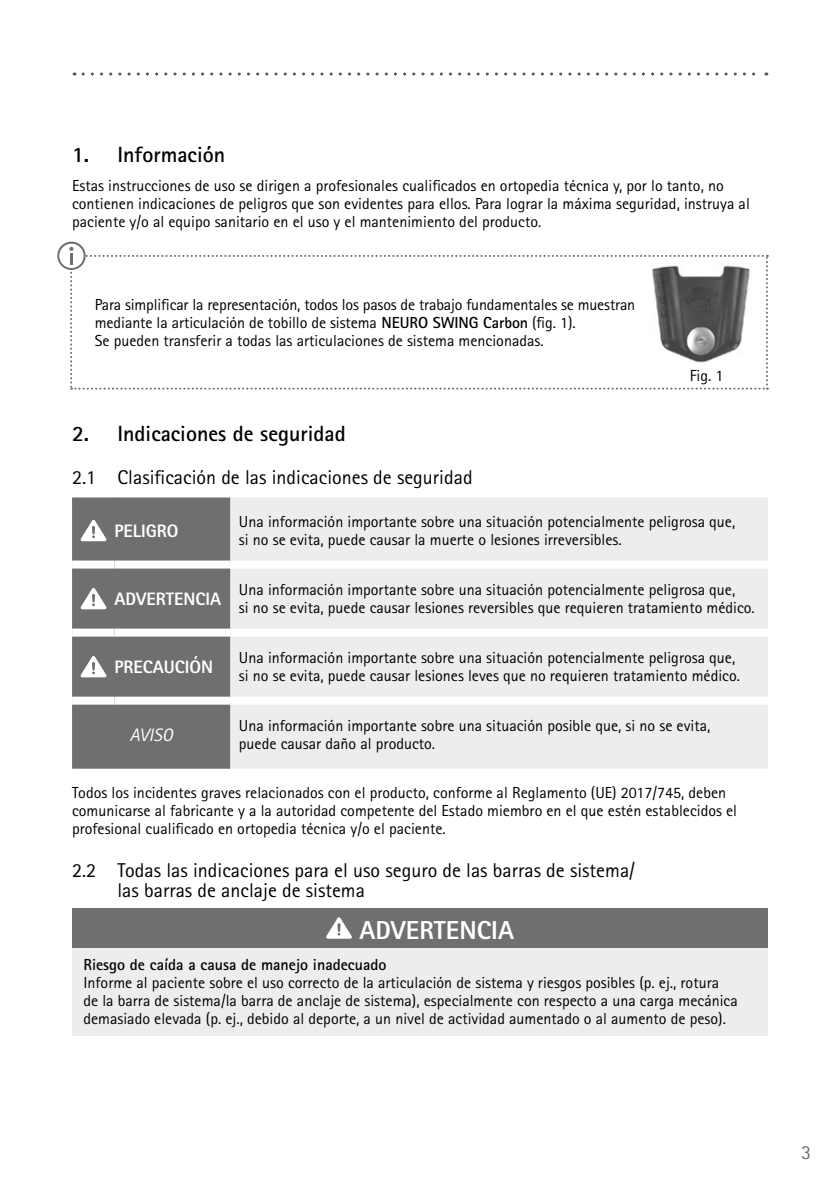
<style>
.page{position:relative;width:840px;height:1191px;background:#fff}
.page>*{position:absolute;margin:0;border:0;box-sizing:border-box;transform-origin:0 0}
.t1{font:800 26px "Rotis Sans Serif Pro";color:#fff}
.t2{font:700 22px "Rotis Sans Serif Pro";color:#000}
.t3{font:20px/20px "Rotis Sans Serif Pro";color:#000}
.t4{font:20px "Rotis Sans Serif Pro";color:#706f6f}
.t5{font:800 18px "Rotis Sans Serif Pro";color:#fff}
.t6{font:italic 18px "Rotis Sans Serif Pro";color:#fff}
.t7{font:16px/18px "Rotis Sans Serif Pro";color:#000}
.t8{font:700 16px "Rotis Sans Serif Pro";color:#000}
.s1{font-weight:700}
</style>
<div class="page">
<div style="left:72px;top:497px;width:158px;height:271px;background:#706f6f"></div>
<div style="left:230px;top:497px;width:537px;height:271px;background:#ededed"></div>
<div style="left:72px;top:560px;width:42px;height:8px;background:#fff"></div>
<div style="left:114px;top:560px;width:116px;height:8px;background:#fff"></div>
<div style="left:230px;top:560px;width:537px;height:8px;background:#fff"></div>
<div style="left:230px;top:628px;width:537px;height:8px;background:#fff"></div>
<div style="left:72px;top:628px;width:42px;height:8px;background:#fff"></div>
<div style="left:114px;top:628px;width:116px;height:8px;background:#fff"></div>
<div style="left:72px;top:696px;width:42px;height:8px;background:#fff"></div>
<div style="left:114px;top:696px;width:116px;height:8px;background:#fff"></div>
<div style="left:230px;top:696px;width:537px;height:8px;background:#fff"></div>
<svg style="left:76px;top:517px;width:35px;height:26px"></svg>
<svg style="left:76px;top:585px;width:35px;height:26px"></svg>
<svg style="left:76px;top:653px;width:35px;height:26px"></svg>
<div style="left:72px;top:908px;width:695px;height:39px;background:#706f6f"></div>
<div style="left:72px;top:947px;width:695px;height:88px;background:#ededed"></div>
<svg style="left:326px;top:917px;width:26px;height:22px"></svg>
<svg style="left:57px;top:241px;width:710px;height:148px"></svg>
<svg style="left:83px;top:73px;width:683px;height:3px"></svg>
<img style="left:646px;top:263px;width:106px;height:101px">
<h2 class="t2" style="left:72px;top:141px;width:154px">1. Información</h2>
<p class="t7" style="left:72px;top:177px;width:679px">Estas instrucciones de uso se dirigen a profesionales cualificados en ortopedia técnica y, por lo tanto, no contienen indicaciones de peligros que son evidentes para ellos. Para lograr la máxima seguridad, instruya al paciente y/o al equipo sanitario en el uso y el mantenimiento del producto.</p>
<p class="t7" style="left:95px;top:295px;width:541px">Para simplificar la representación, todos los pasos de trabajo fundamentales se muestran mediante la articulación de tobillo de sistema <span class="s1">NEURO SWING Carbon</span> (fig. 1).<br>Se pueden transferir a todas las articulaciones de sistema mencionadas.</p>
<p class="t7" style="left:689px;top:367px;width:35px">Fig. 1</p>
<h2 class="t2" style="left:72px;top:420px;width:275px">2. Indicaciones de seguridad</h2>
<p class="t3" style="left:72px;top:467px;width:402px">2.1 Clasificación de las indicaciones de seguridad</p>
<p class="t5" style="left:114px;top:519px;width:66px">PELIGRO</p>
<p class="t7" style="left:239px;top:513px;width:497px">Una información importante sobre una situación potencialmente peligrosa que, si no se evita, puede causar la muerte o lesiones irreversibles.</p>
<p class="t5" style="left:114px;top:587px;width:108px">ADVERTENCIA</p>
<p class="t7" style="left:239px;top:581px;width:517px">Una información importante sobre una situación potencialmente peligrosa que,<br>si no se evita, puede causar lesiones reversibles que requieren tratamiento médico.</p>
<p class="t5" style="left:114px;top:655px;width:100px">PRECAUCIÓN</p>
<p class="t7" style="left:239px;top:649px;width:502px">Una información importante sobre una situación potencialmente peligrosa que, si no se evita, puede causar lesiones leves que no requieren tratamiento médico.</p>
<p class="t6" style="left:130px;top:724px;width:45px">AVISO</p>
<p class="t7" style="left:239px;top:717px;width:472px">Una información importante sobre una situación posible que, si no se evita, puede causar daño al producto.</p>
<p class="t7" style="left:72px;top:784px;width:666px">Todos los incidentes graves relacionados con el producto, conforme al Reglamento (UE) 2017/745, deben comunicarse al fabricante y a la autoridad competente del Estado miembro en el que estén establecidos el profesional cualificado en ortopedia técnica y/o el paciente.</p>
<p class="t3" style="left:117px;top:860px;width:519px;text-indent:-45px">2.2 Todas las indicaciones para el uso seguro de las barras de sistema/ las barras de anclaje de sistema</p>
<h1 class="t1" style="left:359px;top:913px;width:156px">ADVERTENCIA</h1>
<p class="t8" style="left:83px;top:954px;width:304px">Riesgo de caída a causa de manejo inadecuado</p>
<p class="t7" style="left:83px;top:974px;width:655px">Informe al paciente sobre el uso correcto de la articulación de sistema y riesgos posibles (p. ej., rotura de la barra de sistema/la barra de anclaje de sistema), especialmente con respecto a una carga mecánica demasiado elevada (p. ej., debido al deporte, a un nivel de actividad aumentado o al aumento de peso).</p>
<p class="t4" style="left:800px;top:1140px;width:11px">3</p>
</div>
